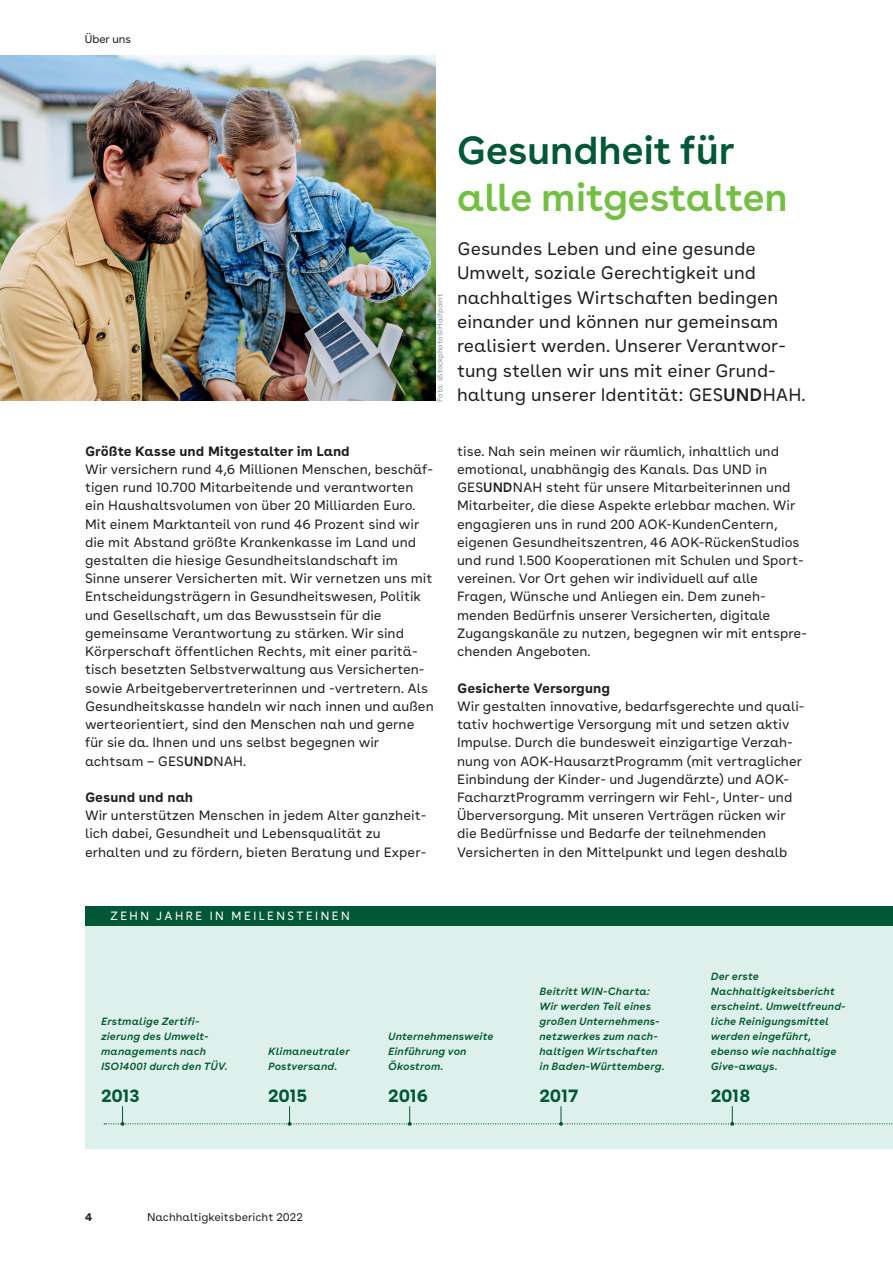
<style>
.page{position:relative;width:893px;height:1263px;background:#fff}
.page>*{position:absolute;margin:0;border:0;box-sizing:border-box;transform-origin:0 0}
.t1{font:600 39px "AOK Buenos Aires";color:#74bf43}
.t2{font:600 39px "AOK Buenos Aires";color:#005836}
.t3{font:18px/24.3px "AOK Buenos Aires Text";color:#231f20}
.t4{font:700 18px "AOK Buenos Aires Text";letter-spacing:-.01em;color:#005836}
.t5{font:13.5px/18.3px "AOK Buenos Aires Text";color:#231f20}
.t6{font:700 13.5px "AOK Buenos Aires Text";color:#231f20}
.t7{font:12px "AOK Buenos Aires";letter-spacing:.21em;color:#fff}
.t8{font:11.25px "AOK Buenos Aires Text";color:#231f20}
.t9{font:11.25px "AOK Buenos Aires";color:#231f20}
.t10{font:700 11.25px "AOK Buenos Aires Text";color:#231f20}
.t11{font:italic 600 10.5px/15px "AOK Buenos Aires";letter-spacing:.02em;color:#00582b}
.t12{font:7.5px "AOK Buenos Aires Text";color:#8297a2}
.s1{font-weight:600}
</style>
<div class="page">
<img style="left:0;top:55px;width:436px;height:346px">
<div style="left:85px;top:921px;width:808px;height:227px;background:#ddf0eb"></div>
<div style="left:85px;top:906px;width:808px;height:19px;background:#005836"></div>
<svg style="left:104px;top:1106px;width:789px;height:20px"></svg>
<p class="t9" style="left:85px;top:29px;width:48px">Über uns</p>
<p class="t12" style="left:434px;top:402px;width:109px;rotate:-90deg">Foto: sStockphoto©Halfpoint</p>
<h1 class="t2" style="left:457px;top:118px;width:279px">Gesundheit für</h1>
<h1 class="t1" style="left:457px;top:165px;width:332px">alle mitgestalten</h1>
<h2 class="t3" style="left:457px;top:235px;width:330px">Gesundes Leben und eine gesunde Umwelt, soziale Gerechtigkeit und nachhaltiges Wirtschaften bedingen einander und können nur gemeinsam realisiert werden. Unserer Verantwor&shy;tung stellen wir uns mit einer Grund-</h2>
<h2 class="t3" style="left:457px;top:381px;width:350px">haltung unserer Identität: GES<span class="s1">UND</span>HAH.</h2>
<p class="t6" style="left:85px;top:439px;width:266px">Größte Kasse und Mitgestalter im Land</p>
<p class="t5" style="left:85px;top:459px;width:350px">Wir versichern rund 4,6 Millionen Menschen, beschäf&shy;tigen rund 10.700 Mitarbeitende und verantworten ein Haushaltsvolumen von über 20 Milliarden Euro.<br>Mit einem Marktanteil von rund 46 Prozent sind wir die mit Abstand größte Krankenkasse im Land und gestalten die hiesige Gesundheitslandschaft im Sinne unserer Versicherten mit. Wir vernetzen uns mit Entscheidungsträgern in Gesundheitswesen, Politik und Gesellschaft, um das Bewusstsein für die gemeinsame Verantwortung zu stärken. Wir sind Körperschaft öffentlichen Rechts, mit einer paritä&shy;tisch besetzten Selbstverwaltung aus Versicherten&shy;sowie Arbeitgebervertreterinnen und -vertretern. Als Gesundheitskasse handeln wir nach innen und außen werteorientiert, sind den Menschen nah und gerne für sie da. Ihnen und uns selbst begegnen wir achtsam – GES<span class="s1">UND</span>NAH.</p>
<p class="t6" style="left:85px;top:786px;width:110px">Gesund und nah</p>
<p class="t5" style="left:85px;top:805px;width:343px">Wir unterstützen Menschen in jedem Alter ganzheit&shy;lich dabei, Gesundheit und Lebensqualität zu erhalten und zu fördern, bieten Beratung und Exper-</p>
<p class="t5" style="left:457px;top:441px;width:351px">tise. Nah sein meinen wir räumlich, inhaltlich und emotional, unabhängig des Kanals. Das UND in GES<span class="s1">UND</span>NAH steht für unsere Mitarbeiterinnen und Mitarbeiter, die diese Aspekte erlebbar machen. Wir engagieren uns in rund 200 AOK-KundenCentern, eigenen Gesundheitszentren, 46 AOK-RückenStudios und rund 1.500 Kooperationen mit Schulen und Sport&shy;vereinen. Vor Ort gehen wir individuell auf alle Fragen, Wünsche und Anliegen ein. Dem zuneh&shy;menden Bedürfnis unserer Versicherten, digitale Zugangskanäle zu nutzen, begegnen wir mit entspre&shy;chenden Angeboten.</p>
<p class="t6" style="left:457px;top:676px;width:154px">Gesicherte Versorgung</p>
<p class="t5" style="left:457px;top:696px;width:349px">Wir gestalten innovative, bedarfsgerechte und quali&shy;tativ hochwertige Versorgung mit und setzen aktiv Impulse. Durch die bundesweit einzigartige Verzah&shy;nung von AOK-HausarztProgramm (mit vertraglicher Einbindung der Kinder- und Jugendärzte) und AOK-FacharztProgramm verringern wir Fehl-, Unter- und Überversorgung. Mit unseren Verträgen rücken wir die Bedürfnisse und Bedarfe der teilnehmenden Versicherten in den Mittelpunkt und legen deshalb</p>
<p class="t7" style="left:111px;top:906px;width:241px">ZEHN JAHRE IN MEILENSTEINEN</p>
<p class="t11" style="left:101px;top:1013px;width:128px">Erstmalige Zertifi&shy;zierung des Umwelt&shy;managements nach<br>ISO14001 durch den TÜV.</p>
<h2 class="t4" style="left:101px;top:1080px;width:40px">2013</h2>
<p class="t11" style="left:268px;top:1043px;width:83px">Klimaneutraler<br>Postversand.</p>
<h2 class="t4" style="left:268px;top:1080px;width:41px">2015</h2>
<p class="t11" style="left:388px;top:1028px;width:107px">Unternehmensweite<br>Einführung von<br>Ökostrom.</p>
<h2 class="t4" style="left:388px;top:1080px;width:41px">2016</h2>
<p class="t10" style="left:85px;top:1207px;width:9px">4</p>
<p class="t8" style="left:147px;top:1208px;width:157px">Nachhaltigkeitsbericht 2022</p>
<p class="t11" style="left:539px;top:983px;width:127px">Beitritt WIN-Charta:<br>Wir werden Teil eines großen Unternehmens&shy;netzwerkes zum nach&shy;haltigen Wirtschaften in Baden-- Württemberg.</p>
<h2 class="t4" style="left:539px;top:1080px;width:40px">2017</h2>
<p class="t11" style="left:711px;top:968px;width:136px">Der erste<br>Nachhaltigkeitsbericht erscheint. Umweltfreund&shy;liche Reinigungsmittel werden eingeführt, ebenso wie nachhaltige<br>Give-aways.</p>
<h2 class="t4" style="left:711px;top:1080px;width:41px">2018</h2>
</div>
